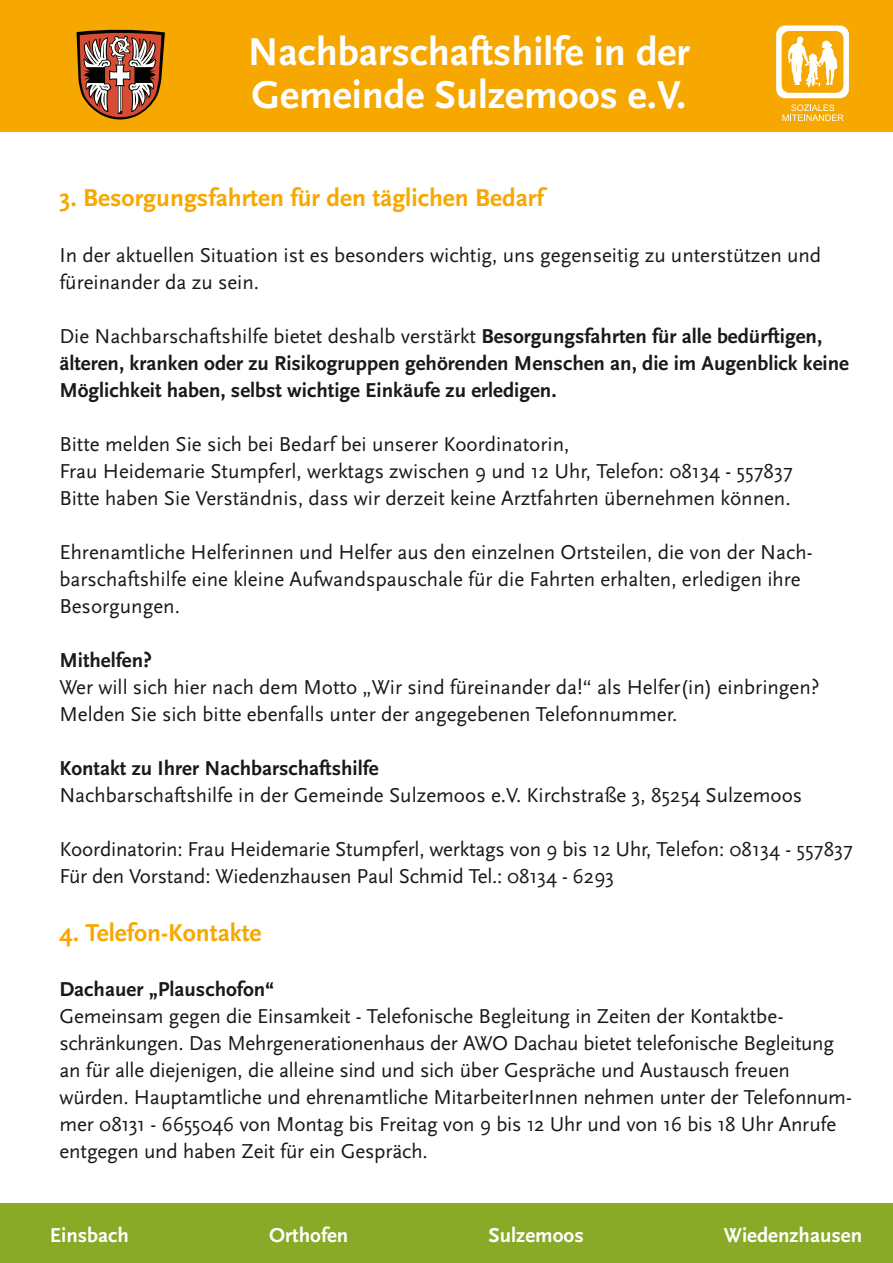
<style>
.page{position:relative;width:893px;height:1263px;background:#fff}
.page>*{position:absolute;margin:0;border:0;box-sizing:border-box;transform-origin:0 0}
.t1{font:700 40.5px/43.5px "Scala Sans";color:#fff}
.t2{font:700 25.5px "Scala Sans";color:#f6a800}
.t3{font:21px/27px "Scala Sans";color:#1a181c}
.t4{font:700 21px/27px "Scala Sans";color:#1a181c}
.t5{font:700 21px "Scala Sans";color:#fff}
.s1{font-weight:400}
</style>
<div class="page">
<div style="left:0;top:0;width:893px;height:132px;background:#f6a800"></div>
<div style="left:0;top:1203px;width:893px;height:60px;background:#88aa27"></div>
<div style="left:776px;top:26px;width:73px;height:72px;background:#fff;border-radius:9px"></div>
<div style="left:782px;top:31px;width:61px;height:62px;background:#f6a800;border-radius:8px"></div>
<svg style="left:788px;top:37px;width:49px;height:50px"></svg>
<svg style="left:782px;top:104px;width:62px;height:17px"></svg>
<svg style="left:77px;top:29px;width:88px;height:91px;background:#a46a47"></svg>
<h1 class="t1" style="left:248px;top:31px;width:444px">Nachbarschaftshilfe in der<br>Gemeinde Sulzemoos e.V.</h1>
<p class="t2" style="left:59px;top:184px;width:486px">3. Besorgungsfahrten für den täglichen Bedarf</p>
<p class="t3" style="left:59px;top:242px;width:763px">In der aktuellen Situation ist es besonders wichtig, uns gegenseitig zu unterstützen und füreinander da zu sein.</p>
<p class="t4" style="left:59px;top:323px;width:791px"><span class="s1">Die Nachbarschaftshilfe bietet deshalb verstärkt</span> Besorgungsfahrten für alle bedürftigen, älteren, kranken oder zu Risikogruppen gehörenden Menschen an, die im Augenblick keine<br>Möglichkeit haben, selbst wichtige Einkäufe zu erledigen.</p>
<p class="t3" style="left:59px;top:431px;width:735px">Bitte melden Sie sich bei Bedarf bei unserer Koordinatorin,<br>Frau Heidemarie Stumpferl, werktags zwischen 9 und 12 Uhr, Telefon: 08134 - 557837<br>Bitte haben Sie Verständnis, dass wir derzeit keine Arztfahrten übernehmen können.</p>
<p class="t3" style="left:59px;top:539px;width:755px">Ehrenamtliche Helferinnen und Helfer aus den einzelnen Ortsteilen, die von der Nach&shy;barschaftshilfe eine kleine Aufwandspauschale für die Fahrten erhalten, erledigen ihre<br>Besorgungen.</p>
<p class="t4" style="left:59px;top:647px;width:94px">Mithelfen?</p>
<p class="t3" style="left:59px;top:674px;width:762px">Wer will sich hier nach dem Motto „Wir sind füreinander da!“ als Helfer(in) einbringen?<br>Melden Sie sich bitte ebenfalls unter der angegebenen Telefonnummer.</p>
<p class="t4" style="left:59px;top:755px;width:321px">Kontakt zu Ihrer Nachbarschaftshilfe</p>
<p class="t3" style="left:59px;top:782px;width:744px">Nachbarschaftshilfe in der Gemeinde Sulzemoos e.V. Kirchstraße 3, 85254 Sulzemoos</p>
<p class="t3" style="left:59px;top:836px;width:795px">Koordinatorin: Frau Heidemarie Stumpferl, werktags von 9 bis 12 Uhr, Telefon: 08134 - 557837<br>Für den Vorstand: Wiedenzhausen Paul Schmid Tel.: 08134 - 6293</p>
<p class="t2" style="left:59px;top:918px;width:204px">4. Telefon-Kontakte</p>
<p class="t4" style="left:59px;top:976px;width:217px">Dachauer „Plauschofon“</p>
<p class="t3" style="left:59px;top:1003px;width:794px">Gemeinsam gegen die Einsamkeit - Telefonische Begleitung in Zeiten der Kontaktbe&shy;schränkungen. Das Mehrgenerationenhaus der AWO Dachau bietet telefonische Begleitung an für alle diejenigen, die alleine sind und sich über Gespräche und Austausch freuen würden. Hauptamtliche und ehrenamtliche MitarbeiterInnen nehmen unter der Telefonnum&shy;mer 08131 - 6655046 von Montag bis Freitag von 9 bis 12 Uhr und von 16 bis 18 Uhr Anrufe entgegen und haben Zeit für ein Gespräch.</p>
<p class="t5" style="left:50px;top:1223px;width:80px">Einsbach</p>
<p class="t5" style="left:269px;top:1223px;width:81px">Orthofen</p>
<p class="t5" style="left:489px;top:1223px;width:97px">Sulzemoos</p>
<p class="t5" style="left:724px;top:1223px;width:140px">Wiedenzhausen</p>
</div>
